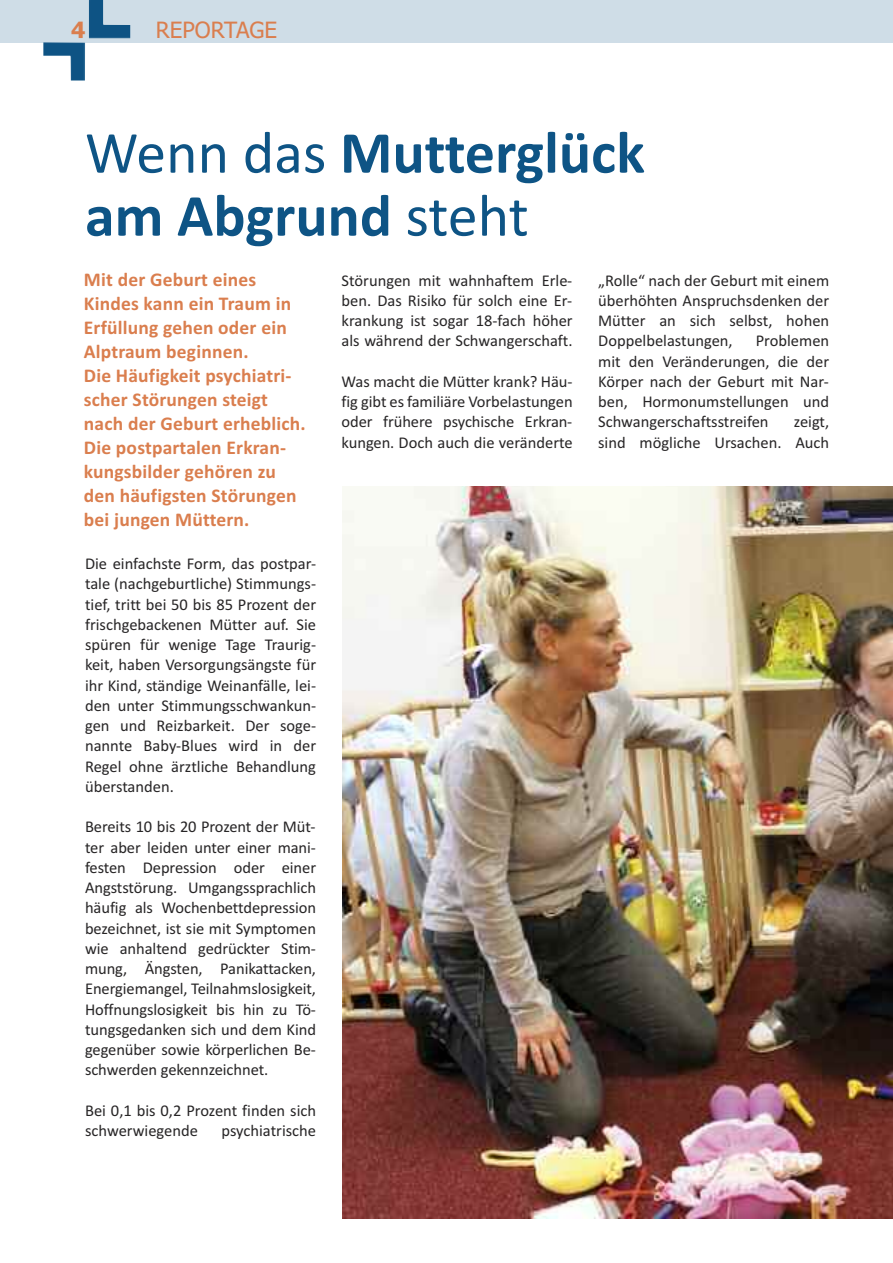
<style>
.page{position:relative;width:893px;height:1263px;background:#fff}
.page>*{position:absolute;margin:0;border:0;box-sizing:border-box;transform-origin:0 0}
.t1{font:700 60px/63px "Calibri";color:#0e5485}
.t2{font:22.5px "Tahoma";color:#da7e4e}
.t3{font:700 22.5px "Tahoma";color:#da7e4e}
.t4{font:700 19.5px/24px "Calibri";letter-spacing:.01em;color:#da7e4e}
.t5{font:16.5px/20.2px "Calibri";color:#272526;text-align:justify}
.s1{font-weight:400}
</style>
<div class="page">
<div style="left:0;top:0;width:893px;height:43px;background:#cfdde7"></div>
<img style="left:43px;top:0;width:87px;height:81px">
<img style="left:342px;top:486px;width:551px;height:732px">
<h2 class="t3" style="left:71px;top:17px;width:16px">4</h2>
<h2 class="t2" style="left:156px;top:17px;width:123px">REPORTAGE</h2>
<h1 class="t1" style="left:85px;top:120px;width:561px"><span class="s1">Wenn das</span> Mutterglück am Abgrund <span class="s1">steht</span></h1>
<p class="t4" style="left:84px;top:267px;width:223px">Mit der Geburt eines<br>Kindes kann ein Traum in<br>Erfüllung gehen oder ein<br>Alptraum beginnen.<br>Die Häufigkeit psychiatri&shy;scher Störungen steigt nach der Geburt erheblich.<br>Die postpartalen Erkran&shy;kungsbilder gehören zu den häufigsten Störungen bei jungen Müttern.</p>
<p class="t5" style="left:598px;top:270px;width:233px">„Rolle“ nach der Geburt mit einem überhöhten Anspruchsdenken der Mütter an sich selbst, hohen Doppelbelastungen,</p>
<p class="t5" style="left:342px;top:270px;width:233px">Störungen mit wahnhaftem Erle&shy;ben. Das Risiko für solch eine Er&shy;krankung ist sogar 18-fach höher als während der Schwangerschaft.</p>
<p class="t5" style="left:342px;top:371px;width:233px">Was macht die Mütter krank? Häu&shy;fig gibt es familiäre Vorbelastungen oder frühere psychische Erkran&shy;kungen. Doch auch die veränderte</p>
<p class="t5" style="left:598px;top:330px;width:233px;text-indent:158px">Problemen mit den Veränderungen, die der Körper nach der Geburt mit Nar&shy;ben, Hormonumstellungen und Schwangerschaftsstreifen</p>
<p class="t5" style="left:598px;top:411px;width:233px;text-align:right">zeigt,<br>sind mögliche Ursachen. Auch</p>
<p class="t5" style="left:85px;top:553px;width:233px">Die einfachste Form, das postpar&shy;tale (nachgeburtliche) Stimmungs&shy;tief, tritt bei 50 bis 85 Prozent der frischgebackenen Mütter auf. Sie spüren für wenige Tage Traurig&shy;keit, haben Versorgungsängste für ihr Kind, ständige Weinanfälle, lei&shy;den unter Stimmungsschwankun&shy;gen und Reizbarkeit. Der soge&shy;nannte Baby-Blues wird in der Regel ohne ärztliche Behandlung überstanden.</p>
<p class="t5" style="left:85px;top:816px;width:233px">Bereits 10 bis 20 Prozent der Müt&shy;ter aber leiden unter einer mani&shy;festen Depression oder einer Angststörung. Umgangssprachlich häufig als Wochenbettdepression bezeichnet, ist sie mit Symptomen wie anhaltend gedrückter Stim&shy;mung, Ängsten, Panikattacken, Energiemangel, Teilnahmslosigkeit, Hoffnungslosigkeit bis hin zu Tö&shy;tungsgedanken sich und dem Kind gegenüber sowie körperlichen Be&shy;schwerden gekennzeichnet.</p>
<p class="t5" style="left:85px;top:1100px;width:233px">Bei 0,1 bis 0,2 Prozent finden sich schwerwiegende</p>
<p class="t5" style="left:222px;top:1120px;width:96px">psychiatrische</p>
</div>
